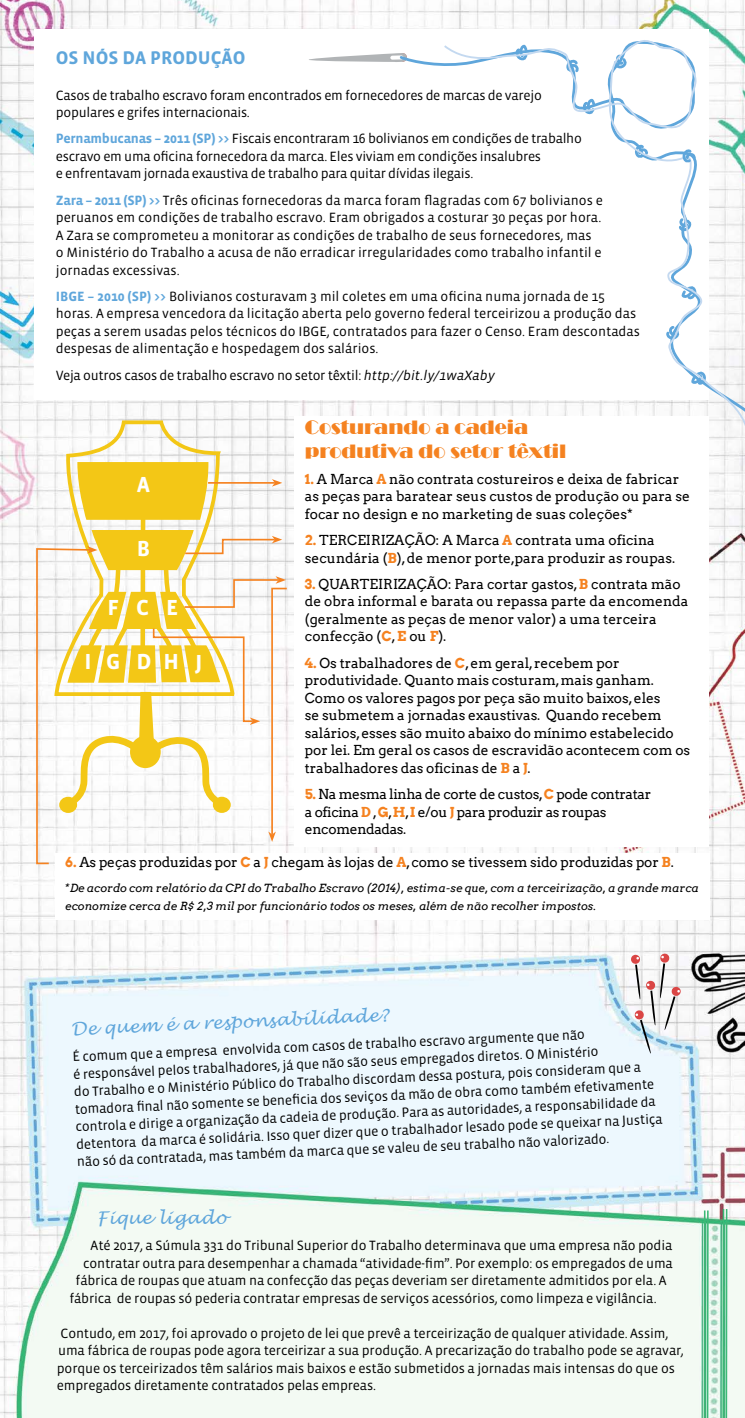
<style>
.page{position:relative;width:745px;height:1418px;background:#fff}
.page>*{position:absolute;margin:0;border:0;box-sizing:border-box;transform-origin:0 0}
.t1{font:700 22.25px "Vista Sans";color:#fff}
.t2{font:20px/23.8px "Broadway";color:#f58220}
.t3{font:700 18.75px "Vista Sans";color:#5fa6db}
.t4{font:italic 17.5px "Lucida Handwriting";letter-spacing:.02em;color:#5fa6db}
.t5{font:13.75px/17.5px "Vista Sans";letter-spacing:-.01em;color:#000}
.t6{font:13.75px/17.5px "Arvo";letter-spacing:-.005em;color:#000}
.t7{font:13.75px/17.5px "Arvo";letter-spacing:-.025em;color:#000}
.t8{font:italic 11.25px/17.5px "Arvo";color:#000}
.s1{font-weight:700;color:#5fa6db}
.s2{font-style:italic}
.s3{font-weight:700;color:#f58220}
</style>
<div class="page">
<img style="left:0;top:0;width:744px;height:1417px">
<div style="left:294px;top:416px;width:414px;height:430px;background:#fff"></div>
<div style="left:35px;top:29px;width:673px;height:371px;background:#fff"></div>
<svg style="left:53px;top:418px;width:185px;height:44px"></svg>
<svg style="left:35px;top:462px;width:253px;height:403px"></svg>
<div style="left:55px;top:853px;width:654px;height:66px;background:#fff"></div>
<hr style="left:703px;top:1210px;width:2px;height:207px;background:#3cb876">
<hr style="left:706px;top:1210px;width:2px;height:207px;background:#3cb876">
<svg style="left:630px;top:953px;width:51px;height:100px"></svg>
<hr style="left:722px;top:1208px;width:1px;height:209px;background:#3cb876">
<hr style="left:725px;top:1208px;width:2px;height:209px;background:#3cb876">
<svg style="left:309px;top:53px;width:88px;height:9px"></svg>
<div style="left:390px;top:55px;width:13px;height:5px;background:#fff;border-radius:2px"></div>
<svg style="left:397px;top:53px;width:347px;height:411px"></svg>
<svg style="left:442px;top:35px;width:302px;height:405px"></svg>
<svg style="left:679px;top:149px;width:18px;height:14px"></svg>
<h3 class="t3" style="left:56px;top:49px;width:191px">OS NÓS DA PRODUÇÃO</h3>
<p class="t5" style="left:56px;top:86px;width:487px">Casos de trabalho escravo foram encontrados em fornecedores de marcas de varejo populares e grifes internacionais.</p>
<p class="t5" style="left:56px;top:130px;width:527px"><span class="s1">Pernambucanas – 2011 (SP) &gt;&gt;</span> Fiscais encontraram 16 bolivianos em condições de trabalho escravo em uma oficina fornecedora da marca. Eles viviam em condições insalubres<br>e enfrentavam jornada exaustiva de trabalho para quitar dívidas ilegais.</p>
<p class="t5" style="left:56px;top:191px;width:548px"><span class="s1">Zara – 2011 (SP) &gt;&gt;</span> Três oficinas fornecedoras da marca foram flagradas com 67 bolivianos e peruanos em condições de trabalho escravo. Eram obrigados a costurar 30 peças por hora.<br>A Zara se comprometeu a monitorar as condições de trabalho de seus fornecedores, mas<br>o Ministério do Trabalho a acusa de não erradicar irregularidades como trabalho infantil e jornadas excessivas.</p>
<p class="t5" style="left:56px;top:288px;width:585px"><span class="s1">IBGE – 2010 (SP) &gt;&gt;</span> Bolivianos costuravam 3 mil coletes em uma oficina numa jornada de 15 horas. A empresa vencedora da licitação aberta pelo governo federal terceirizou a produção das peças a serem usadas pelos técnicos do IBGE, contratados para fazer o Censo. Eram descontadas despesas de alimentação e hospedagem dos salários.</p>
<p class="t5" style="left:56px;top:366px;width:440px">Veja outros casos de trabalho escravo no setor têxtil: <span class="s2">http://bit.ly/1waXaby</span></p>
<h1 class="t1" style="left:137px;top:473px;width:15px">A</h1>
<h1 class="t1" style="left:137px;top:537px;width:15px">B</h1>
<h1 class="t1" style="left:136px;top:596px;width:14px">C</h1>
<h1 class="t1" style="left:136px;top:650px;width:17px">D</h1>
<h1 class="t1" style="left:107px;top:596px;width:13px">F</h1>
<h1 class="t1" style="left:166px;top:596px;width:14px">E</h1>
<h1 class="t1" style="left:84px;top:650px;width:37px">I G</h1>
<h1 class="t1" style="left:163px;top:650px;width:41px">H J</h1>
<h2 class="t2" style="left:305px;top:415px;width:263px">Costurando a cadeia produtiva do setor têxtil</h2>
<p class="t6" style="left:305px;top:470px;width:386px"><span class="s3">1.</span> A Marca <span class="s3">A</span> não contrata costureiros e deixa de fabricar as peças para baratear seus custos de produção ou para se focar no design e no marketing de suas coleções*</p>
<p class="t6" style="left:305px;top:531px;width:371px"><span class="s3">2.</span> TERCEIRIZAÇÃO: A Marca <span class="s3">A</span> contrata uma oficina secundária (<span class="s3">B</span>), de menor porte,para produzir as roupas.</p>
<p class="t6" style="left:305px;top:575px;width:385px"><span class="s3">3.</span> QUARTEIRIZAÇÃO: Para cortar gastos, <span class="s3">B</span> contrata mão de obra informal e barata ou repassa parte da encomenda (geralmente as peças de menor valor) a uma terceira confecção (<span class="s3">C</span>, <span class="s3">E</span> ou <span class="s3">F</span>).</p>
<p class="t6" style="left:305px;top:654px;width:386px"><span class="s3">4.</span> Os trabalhadores de <span class="s3">C</span>, em geral, recebem por produtividade. Quanto mais costuram, mais ganham.<br>Como os valores pagos por peça são muito baixos, eles<br>se submetem a jornadas exaustivas. Quando recebem salários, esses são muito abaixo do mínimo estabelecido por lei. Em geral os casos de escravidão acontecem com os trabalhadores das oficinas de <span class="s3">B</span> a <span class="s3">J</span>.</p>
<p class="t7" style="left:305px;top:785px;width:347px"><span class="s3">5.</span> Na mesma linha de corte de custos,<span class="s3">C</span> pode contratar a oficina <span class="s3">D</span> ,<span class="s3">G</span>,<span class="s3">H</span>,<span class="s3">I</span> e/ou <span class="s3">J</span> para produzir as roupas encomendadas.</p>
<p class="t6" style="left:65px;top:853px;width:609px"><span class="s3">6.</span> As peças produzidas por <span class="s3">C</span> a <span class="s3">J</span> chegam às lojas de <span class="s3">A</span>, como se tivessem sido produzidas por <span class="s3">B</span>.</p>
<p class="t8" style="left:65px;top:879px;width:634px">*De acordo com relatório da CPI do Trabalho Escravo (2014), estima-se que, com a terceirização, a grande marca economize cerca de R$ 2,3 mil por funcionário todos os meses, além de não recolher impostos.</p>
<p class="t4" style="left:71px;top:1019px;width:319px;rotate:-3deg">De quem é a responsabilidade?</p>
<p class="t5" style="left:72px;top:1046px;width:588px;rotate:-2deg">É comum que a empresa envolvida com casos de trabalho escravo argumente que não<br>é responsável pelos trabalhadores, já que não são seus empregados diretos. O Ministério<br>do Trabalho e o Ministério Público do Trabalho discordam dessa postura, pois consideram que a tomadora fi nal não somente se benefi cia dos seviços da mão de obra como também efetivamente controla e dirige a organização da cadeia de produção. Para as autoridades, a responsabilidade da detentora da marca é solidária. Isso quer dizer que o trabalhador lesado pode se queixar na Justiça não só da contratada, mas também da marca que se valeu de seu trabalho não valorizado.</p>
<p class="t4" style="left:97px;top:1207px;width:131px">Fique ligado</p>
<p class="t5" style="left:91px;top:1237px;width:583px">Até 2017, a Súmula 331 do Tribunal Superior do Trabalho determinava que uma empresa não podia</p>
<p class="t5" style="left:83px;top:1254px;width:591px">contratar outra para desempenhar a chamada “atividade-fim”. Por exemplo: os empregados de uma</p>
<p class="t5" style="left:76px;top:1272px;width:592px">fábrica de roupas que atuam na confecção das peças deveriam ser diretamente admitidos por ela. A</p>
<p class="t5" style="left:69px;top:1289px;width:588px">fábrica de roupas só pederia contratar empresas de serviços acessórios, como limpeza e vigilância.</p>
<p class="t5" style="left:57px;top:1324px;width:628px">Contudo, em 2017, foi aprovado o projeto de lei que prevê a terceirização de qualquer atividade. Assim, uma fábrica de roupas pode agora terceirizar a sua produção. A precarização do trabalho pode se agravar, porque os terceirizados têm salários mais baixos e estão submetidos a jornadas mais intensas do que os empregados diretamente contratados pelas empreas.</p>
</div>
